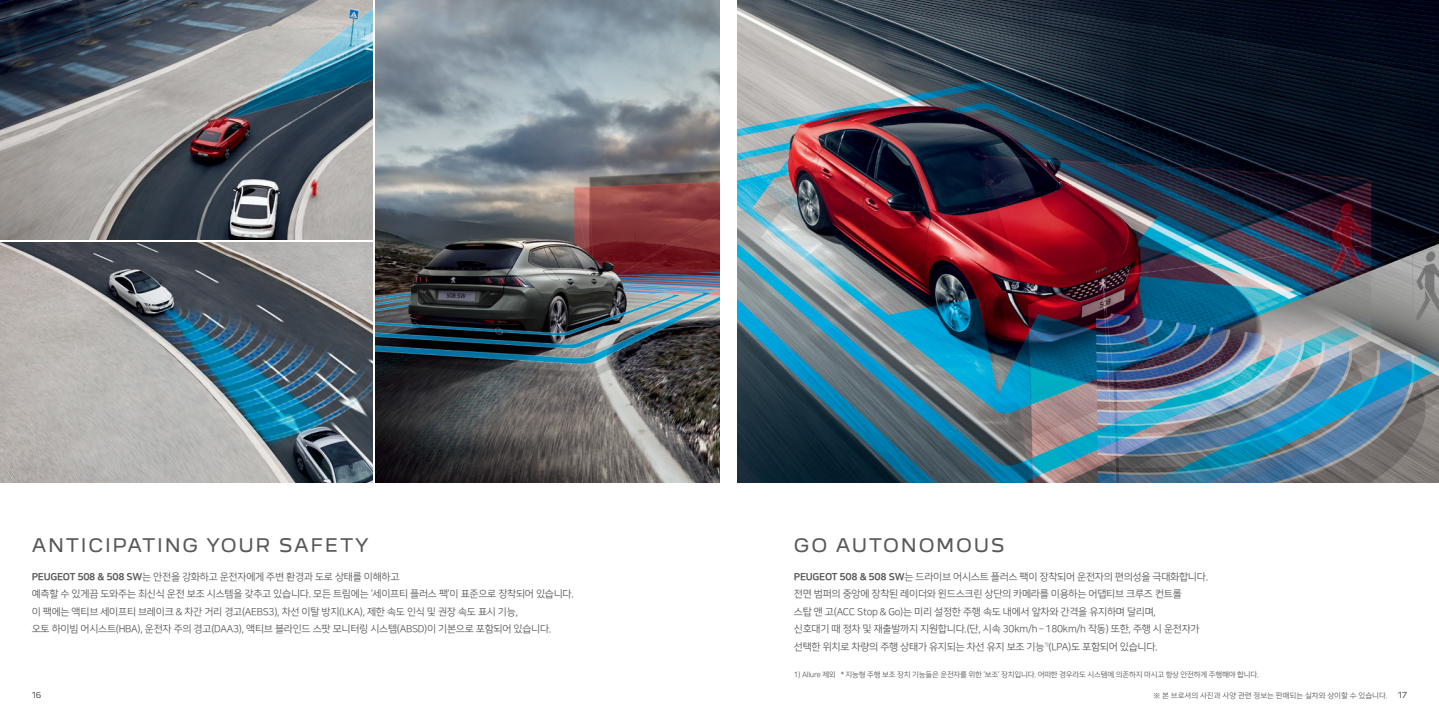
<style>
.page{position:relative;width:1439px;height:720px;background:#fff}
.page>*{position:absolute;margin:0;border:0;box-sizing:border-box;transform-origin:0 0}
.t1{font:16.88px "Peugeot New";letter-spacing:.1em;color:#595757}
.t2{font:10px/17.5px "Nanum Square OTFR";letter-spacing:-.025em;color:#595757}
.t3{font:7.5px "Nanum Square OTFR";letter-spacing:-.025em;color:#595757}
.t4{font:7.5px "Nanum Square OTFR";color:#595757}
.t5{font:7.5px "Peugeot New";color:#595757}
.s1{font-family:"Nanum Square OTFEB"}
</style>
<div class="page">
<img style="left:0;top:0;width:372px;height:239px">
<img style="left:376px;top:0;width:343px;height:482px">
<img style="left:0;top:243px;width:372px;height:239px">
<img style="left:737px;top:0;width:702px;height:482px">
<h1 class="t1" style="left:32px;top:533px;width:338px">ANTICIPATING YOUR SAFETY</h1>
<p class="t2" style="left:32px;top:568px;width:543px"><span class="s1">PEUGEOT 508 &amp; 508 SW</span>는 안전을 강화하고 운전자에게 주변 환경과 도로 상태를 이해하고<br>예측할 수 있게끔 도와주는 최신식 운전 보조 시스템을 갖추고 있습니다. 모든 트림에는 ‘세이프티 플러스 팩’이 표준으로 장착되어 있습니다. 이 팩에는 액티브 세이프티 브레이크 &amp; 차간 거리 경고(AEBS3), 차선 이탈 방지(LKA), 제한 속도 인식 및 권장 속도 표시 기능,<br>오토 하이빔 어시스트(HBA), 운전자 주의 경고(DAA3), 액티브 블라인드 스팟 모니터링 시스템(ABSD)이 기본으로 포함되어 있습니다.</p>
<h1 class="t1" style="left:794px;top:533px;width:212px">GO AUTONOMOUS</h1>
<p class="t2" style="left:794px;top:568px;width:416px"><span class="s1">PEUGEOT 508 &amp; 508 SW</span>는 드라이브 어시스트 플러스 팩이 장착되어 운전자의 편의성을 극대화합니다. 전면 범퍼의 중앙에 장착된 레이더와 윈드스크린 상단의 카메라를 이용하는 어댑티브 크루즈 컨트롤<br>스탑 앤 고(ACC Stop &amp; Go)는 미리 설정한 주행 속도 내에서 앞차와 간격을 유지하며 달리며,<br>신호대기 때 정차 및 재출발까지 지원합니다.(단, 시속 30km/h – 180km/h 작동) 또한, 주행 시 운전자가 선택한 위치로 차량의 주행 상태가 유지되는 차선 유지 보조 기능<sup>1)</sup>(LPA)도 포함되어 있습니다.</p>
<p class="t3" style="left:794px;top:670px;width:466px">1) Allure 제외 * 지능형 주행 보조 장치 기능들은 운전자를 위한 ‘보조’ 장치입니다. 어떠한 경우라도 시스템에 의존하지 마시고 항상 안전하게 주행해야 합니다.</p>
<p class="t5" style="left:32px;top:690px;width:11px">16</p>
<p class="t4" style="left:1153px;top:691px;width:236px">※ 본 브로셔의 사진과 사양 관련 정보는 판매되는 실차와 상이할 수 있습니다.</p>
<p class="t5" style="left:1397px;top:690px;width:11px">17</p>
</div>
